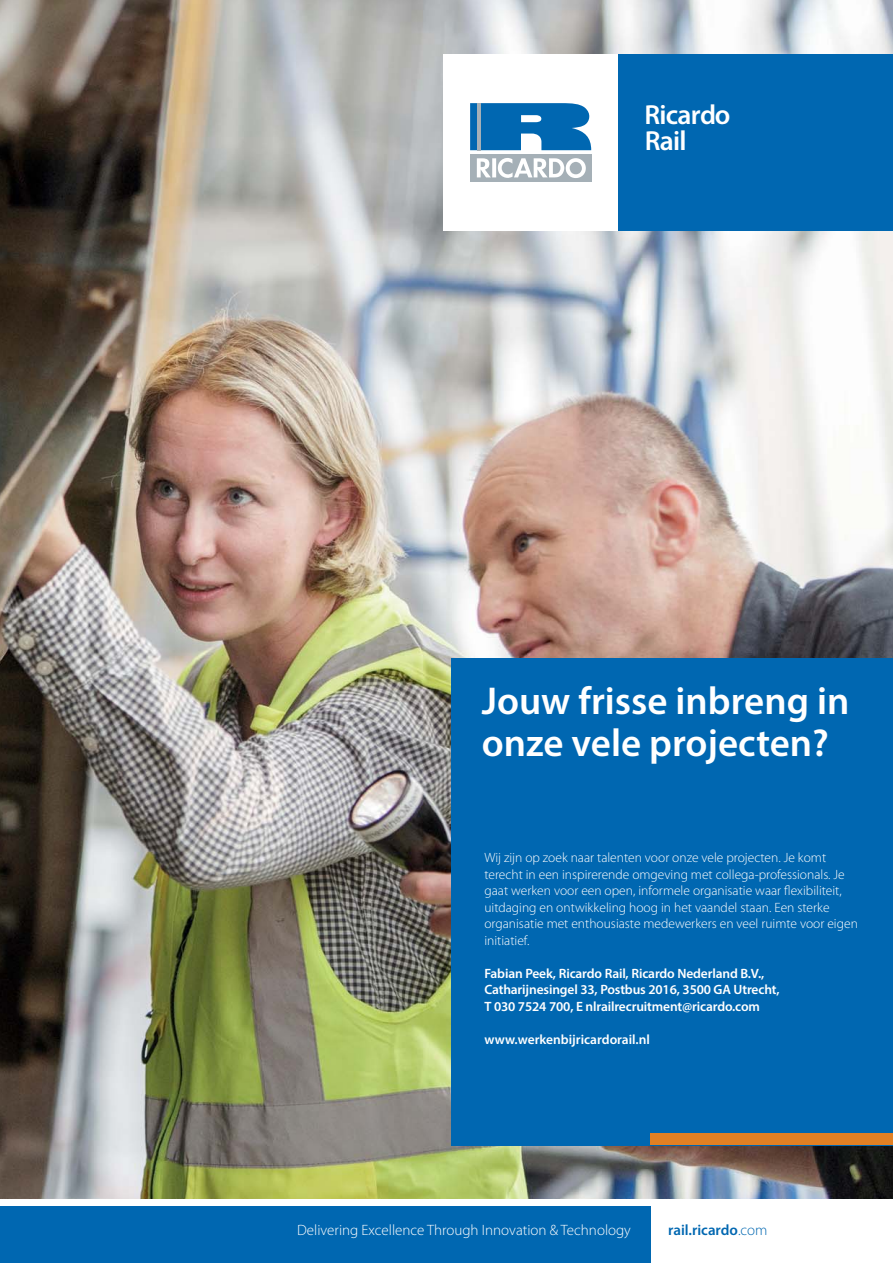
<style>
.page{position:relative;width:893px;height:1263px;background:#fff}
.page>*{position:absolute;margin:0;border:0;box-sizing:border-box;transform-origin:0 0}
.t1{font:600 39px/42px "Myriad Pro";color:#fff}
.t2{font:600 27.6px/26.1px "Myriad Pro";letter-spacing:-.025em;color:#fff}
.t3{font:300 15px "Myriad Pro";color:#fff}
.t4{font:600 15px "Myriad Pro";color:#0067b1}
.t5{font:300 13.5px/16.5px "Myriad Pro";color:#fff}
.t6{font:600 13.5px/16.5px "Myriad Pro";letter-spacing:-.01em;color:#fff}
.s1{font-weight:300}
</style>
<div class="page">
<img style="left:0;top:0;width:893px;height:1198px">
<div style="left:0;top:1206px;width:650px;height:57px;background:#0067b1"></div>
<div style="left:452px;top:658px;width:441px;height:487px;background:#0067b1"></div>
<div style="left:650px;top:1134px;width:243px;height:11px;background:#e18024"></div>
<div style="left:443px;top:54px;width:175px;height:177px;background:#fff"></div>
<div style="left:618px;top:54px;width:275px;height:177px;background:#0067b1"></div>
<svg style="left:470px;top:103px;width:122px;height:47px;background:#237cbb"></svg>
<div style="left:470px;top:154px;width:121px;height:28px;background:#a5b0b7"></div>
<svg style="left:477px;top:158px;width:109px;height:20px"></svg>
<hr style="left:477px;top:103px;width:3px;height:47px;background:#a5b0b7">
<h2 class="t2" style="left:645px;top:103px;width:87px">Ricardo<br>Rail</h2>
<h1 class="t1" style="left:482px;top:683px;width:369px">Jouw frisse inbreng in onze vele projecten?</h1>
<p class="t5" style="left:484px;top:851px;width:375px">Wij zijn op zoek naar talenten voor onze vele projecten. Je komt terecht in een inspirerende omgeving met collega-professionals. Je gaat werken voor een open, informele organisatie waar flexibiliteit, uitdaging en ontwikkeling hoog in het vaandel staan. Een sterke organisatie met enthousiaste medewerkers en veel ruimte voor eigen initiatief.</p>
<p class="t6" style="left:484px;top:966px;width:297px">Fabian Peek, Ricardo Rail, Ricardo Nederland B.V.,<br>Catharijnesingel 33, Postbus 2016, 3500 GA Utrecht,<br>T 030 7524 700, E nlrailrecruitment@ricardo.com</p>
<p class="t6" style="left:484px;top:1032px;width:167px">www.werkenbijricardorail.nl</p>
<p class="t3" style="left:297px;top:1224px;width:335px">Delivering Excellence Through Innovation &amp; Technology</p>
<p class="t4" style="left:668px;top:1224px;width:101px">rail.ricardo<span class="s1">.com</span></p>
</div>
